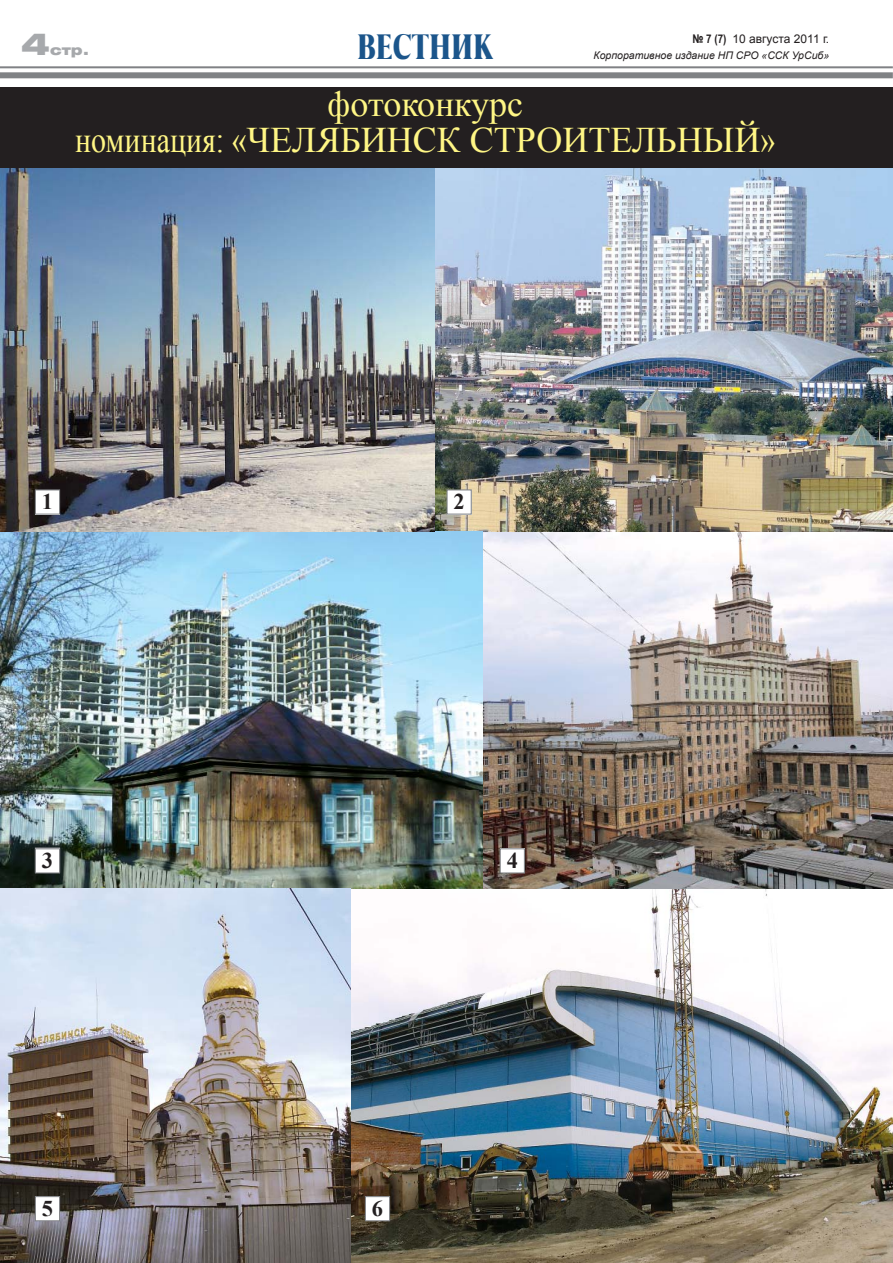
<style>
.page{position:relative;width:893px;height:1263px;background:#fff}
.page>*{position:absolute;margin:0;border:0;box-sizing:border-box;transform-origin:0 0}
.t1{font:36px/36px "Times New Roman";color:#fff685;text-align:center}
.t2{font:30px "Troover Roman";color:#1b558b}
.t3{font:900 30px "Helios Ext";color:#a7a9ac}
.t4{font:700 22.5px "Times New Roman";color:#231f20}
.t5{font:900 13.5px "Helios Ext";color:#a7a9ac}
.t6{font:12px "Arial";color:#231f20}
.t7{font:italic 10.5px "Arial";color:#231f20}
.s1{font-family:"Arial Narrow";font-weight:700}
</style>
<div class="page">
<hr style="left:0;top:66px;width:893px;height:2px;background:#808285">
<div style="left:0;top:72px;width:893px;height:6px;background:#808285"></div>
<img style="left:350px;top:888px;width:543px;height:375px">
<img style="left:478px;top:531px;width:415px;height:358px">
<img style="left:434px;top:168px;width:459px;height:363px">
<img style="left:0;top:531px;width:482px;height:357px">
<img style="left:0;top:168px;width:434px;height:363px">
<img style="left:0;top:889px;width:350px;height:374px">
<div style="left:0;top:87px;width:893px;height:81px;background:#231f20"></div>
<div style="left:35px;top:490px;width:25px;height:24px;background:#fff"></div>
<div style="left:35px;top:489px;width:25px;height:26px;border:1px solid #808285"></div>
<div style="left:447px;top:490px;width:24px;height:24px;background:#fff"></div>
<div style="left:446px;top:489px;width:26px;height:26px;border:1px solid #808285"></div>
<div style="left:35px;top:847px;width:25px;height:26px;border:1px solid #808285"></div>
<div style="left:35px;top:1197px;width:25px;height:24px;background:#fff"></div>
<div style="left:35px;top:1196px;width:25px;height:25px;border:1px solid #808285"></div>
<div style="left:365px;top:1197px;width:25px;height:24px;background:#fff"></div>
<div style="left:365px;top:1196px;width:25px;height:25px;border:1px solid #808285"></div>
<div style="left:500px;top:849px;width:24px;height:24px;background:#fff"></div>
<div style="left:500px;top:848px;width:25px;height:26px;border:1px solid #808285"></div>
<div style="left:35px;top:849px;width:25px;height:24px;background:#fff"></div>
<div style="left:35px;top:848px;width:25px;height:26px;border:1px solid #808285"></div>
<p class="t3" style="left:21px;top:33px;width:30px">4</p>
<p class="t5" style="left:50px;top:45px;width:41px">стр.</p>
<p class="t2" style="left:357px;top:33px;width:138px">ВЕСТНИК</p>
<p class="t6" style="left:692px;top:32px;width:138px"><span class="s1">№ 7 (7)</span> 10 августа 2011 г.</p>
<p class="t7" style="left:593px;top:49px;width:237px">Корпоративное издание НП СРО «ССК УрСиб»</p>
<p class="t1" style="left:75px;top:86px;width:702px">фотоконкурс<br>номинация: «ЧЕЛЯБИНСК СТРОИТЕЛЬНЫЙ»</p>
<p class="t4" style="left:42px;top:489px;width:13px">1</p>
<p class="t4" style="left:453px;top:489px;width:13px">2</p>
<p class="t4" style="left:42px;top:847px;width:13px">1</p>
<p class="t4" style="left:42px;top:848px;width:13px">3</p>
<p class="t4" style="left:507px;top:848px;width:13px">4</p>
<p class="t4" style="left:42px;top:1196px;width:13px">5</p>
<p class="t4" style="left:372px;top:1196px;width:13px">6</p>
</div>
